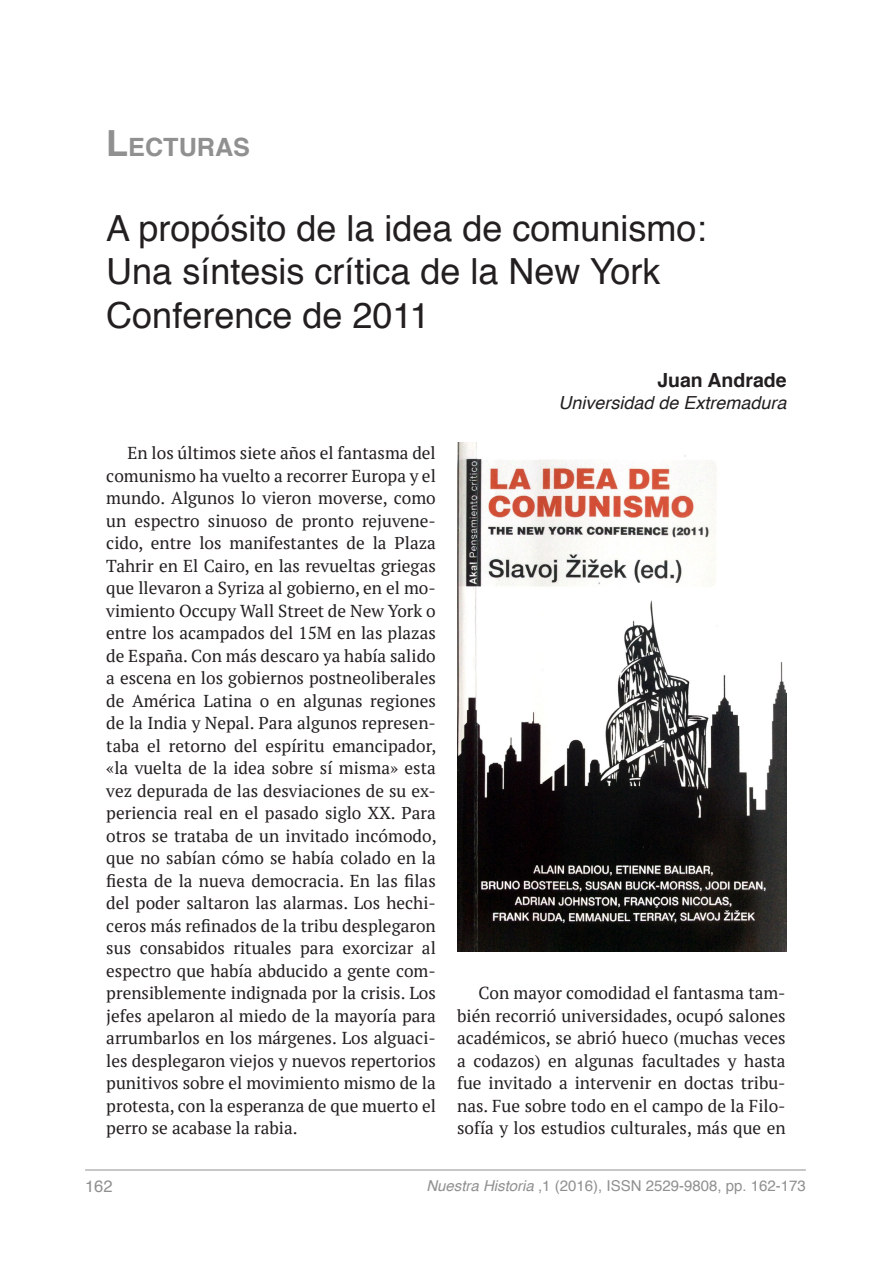
<style>
.page{position:relative;width:893px;height:1263px;background:#fff}
.page>*{position:absolute;margin:0;border:0;box-sizing:border-box;transform-origin:0 0}
.Título_artículos{font:36px/43.2px "Helvetica";color:#231f20}
.Seccion_cabecera{font:700 25.2px "Helvetica";color:#909090}
.Autor{font:700 19.5px "Helvetica";color:#231f20}
.Centro_trabajo{font:italic 18px "Helvetica";color:#231f20}
.Texto_artículos{font:17.25px/22.5px "PT Serif";color:#231f20;text-align:justify}
.t1{font:16.5px "Helvetica";color:#909090}
.t2{font:15px "Helvetica";color:#909090}
.s1{font-size:36px}
.s2{font-style:italic}
</style>
<div class="page">
<hr style="left:85px;top:1170px;width:721px;height:1px;background:#909090">
<img style="left:457px;top:442px;width:330px;height:509px">
<p class="Seccion_cabecera" style="left:106px;top:127px;width:145px"><span class="s1">L</span>ECTURAS</p>
<p class="Título_artículos" style="left:106px;top:208px;width:602px">A propósito de la idea de comunismo:<br>Una síntesis crítica de la New York<br>Conference de 2011</p>
<p class="Texto_artículos" style="left:106px;top:441px;width:332px;text-indent:21px">En los últimos siete años el fantasma del comunismo ha vuelto a recorrer Europa y el mundo. Algunos lo vieron moverse, como un espectro sinuoso de pronto rejuvene&shy;cido, entre los manifestantes de la Plaza Tahrir en El Cairo, en las revueltas griegas que llevaron a Syriza al gobierno, en el mo&shy;vimiento Occupy Wall Street de New York o entre los acampados del 15M en las plazas de España. Con más descaro ya había salido a escena en los gobiernos postneoliberales de América Latina o en algunas regiones de la India y Nepal. Para algunos represen&shy;taba el retorno del espíritu emancipador, «la vuelta de la idea sobre sí misma» esta vez depurada de las desviaciones de su ex&shy;periencia real en el pasado siglo XX. Para otros se trataba de un invitado incómodo, que no sabían cómo se había colado en la fiesta de la nueva democracia. En las filas del poder saltaron las alarmas. Los hechi&shy;ceros más refinados de la tribu desplegaron sus consabidos rituales para exorcizar al espectro que había abducido a gente com&shy;prensiblemente indignada por la crisis. Los jefes apelaron al miedo de la mayoría para arrumbarlos en los márgenes. Los alguaci&shy;les desplegaron viejos y nuevos repertorios punitivos sobre el movimiento mismo de la protesta, con la esperanza de que muerto el perro se acabase la rabia.</p>
<p class="Autor" style="left:657px;top:364px;width:131px">Juan Andrade</p>
<p class="Centro_trabajo" style="left:559px;top:389px;width:230px">Universidad de Extremadura</p>
<p class="Texto_artículos" style="left:457px;top:981px;width:330px;text-indent:21px">Con mayor comodidad el fantasma tam&shy;bién recorrió universidades, ocupó salones académicos, se abrió hueco (muchas veces a codazos) en algunas facultades y hasta fue invitado a intervenir en doctas tribu&shy;nas. Fue sobre todo en el campo de la Filo&shy;sofía y los estudios culturales, más que en</p>
<p class="t1" style="left:85px;top:1174px;width:29px">162</p>
<p class="t2" style="left:426px;top:1174px;width:381px"><span class="s2">Nuestra Historia</span> ,1 (2016), ISSN 2529-9808, pp. 162-173</p>
</div>
